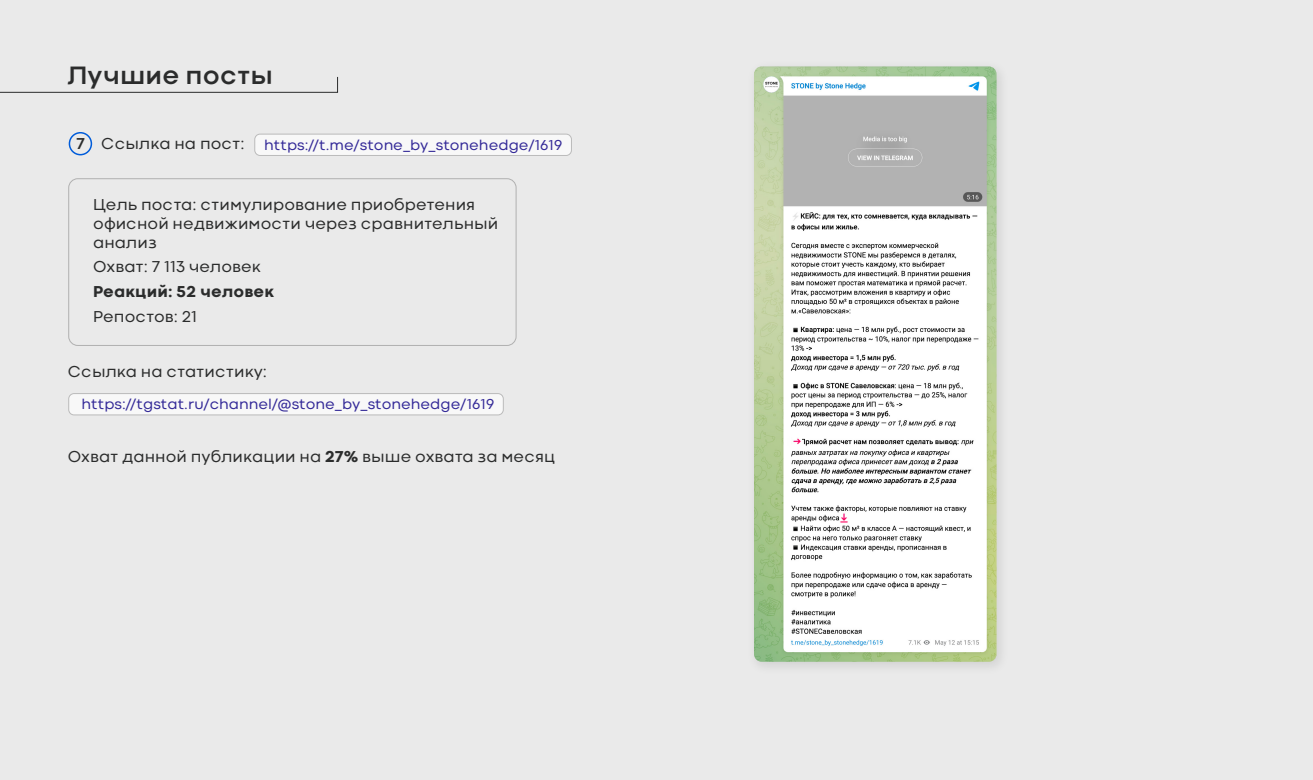
<style>
.page{position:relative;width:1313px;height:780px;background:#fff}
.page>*{position:absolute;margin:0;border:0;box-sizing:border-box;transform-origin:0 0}
.t1{font:700 26.25px "Codec Cold";color:#2b2c2c}
.t2{font:16.5px/18.8px "Codec Cold";color:#2b2c2c}
.t3{font:800 16.5px "Codec Cold";color:#2b2c2c}
.t4{font:700 16.5px "Codec Cold";color:#2b2c2c}
.t5{font:15px "Codec Cold";color:#342a98}
.s1{font-weight:800}
</style>
<div class="page">
<div style="left:0;top:0;width:1312px;height:780px;background:#eaeaea"></div>
<div style="left:255px;top:134px;width:316px;height:21px;background:#f8f8f8;border-radius:5px"></div>
<div style="left:254px;top:134px;width:318px;height:22px;border:1px solid #a6a6a6;border-radius:5px"></div>
<div style="left:69px;top:394px;width:434px;height:21px;background:#f8f8f8;border-radius:5px"></div>
<div style="left:68px;top:393px;width:436px;height:22px;border:1px solid #a6a6a6;border-radius:5px"></div>
<div style="left:69px;top:132px;width:23px;height:23px;border:2px solid #005cda;border-radius:50%"></div>
<div style="left:68px;top:178px;width:448px;height:168px;border:1px solid #b0b0b0;border-radius:9px"></div>
<img style="left:757px;top:71px;width:244px;height:596px">
<img style="left:754px;top:66px;width:242px;height:596px">
<div style="left:790px;top:435px;width:11px;height:14px;background:#fff"></div>
<svg style="left:793px;top:438px;width:7px;height:6px"></svg>
<svg style="left:0;top:76px;width:338px;height:17px"></svg>
<h1 class="t1" style="left:68px;top:59px;width:207px">Лучшие посты</h1>
<p class="t4" style="left:76px;top:134px;width:11px">7</p>
<p class="t2" style="left:101px;top:134px;width:145px">Ссылка на пост:</p>
<p class="t5" style="left:264px;top:136px;width:300px">https://t.me/stone_by_stonehedge/1619</p>
<p class="t2" style="left:93px;top:195px;width:407px">Цель поста: стимулирование приобретения офисной недвижимости через сравнительный анализ</p>
<p class="t2" style="left:93px;top:257px;width:169px">Охват: 7 113 человек</p>
<p class="t3" style="left:93px;top:282px;width:183px">Реакций: 52 человек</p>
<p class="t2" style="left:93px;top:307px;width:105px">Репостов: 21</p>
<p class="t2" style="left:68px;top:362px;width:201px">Ссылка на статистику:</p>
<p class="t5" style="left:82px;top:395px;width:415px">https://tgstat.ru/channel/@stone_by_stonehedge/1619</p>
<p class="t2" style="left:68px;top:447px;width:489px">Охват данной публикации на <span class="s1">27%</span> выше охвата за месяц</p>
</div>
